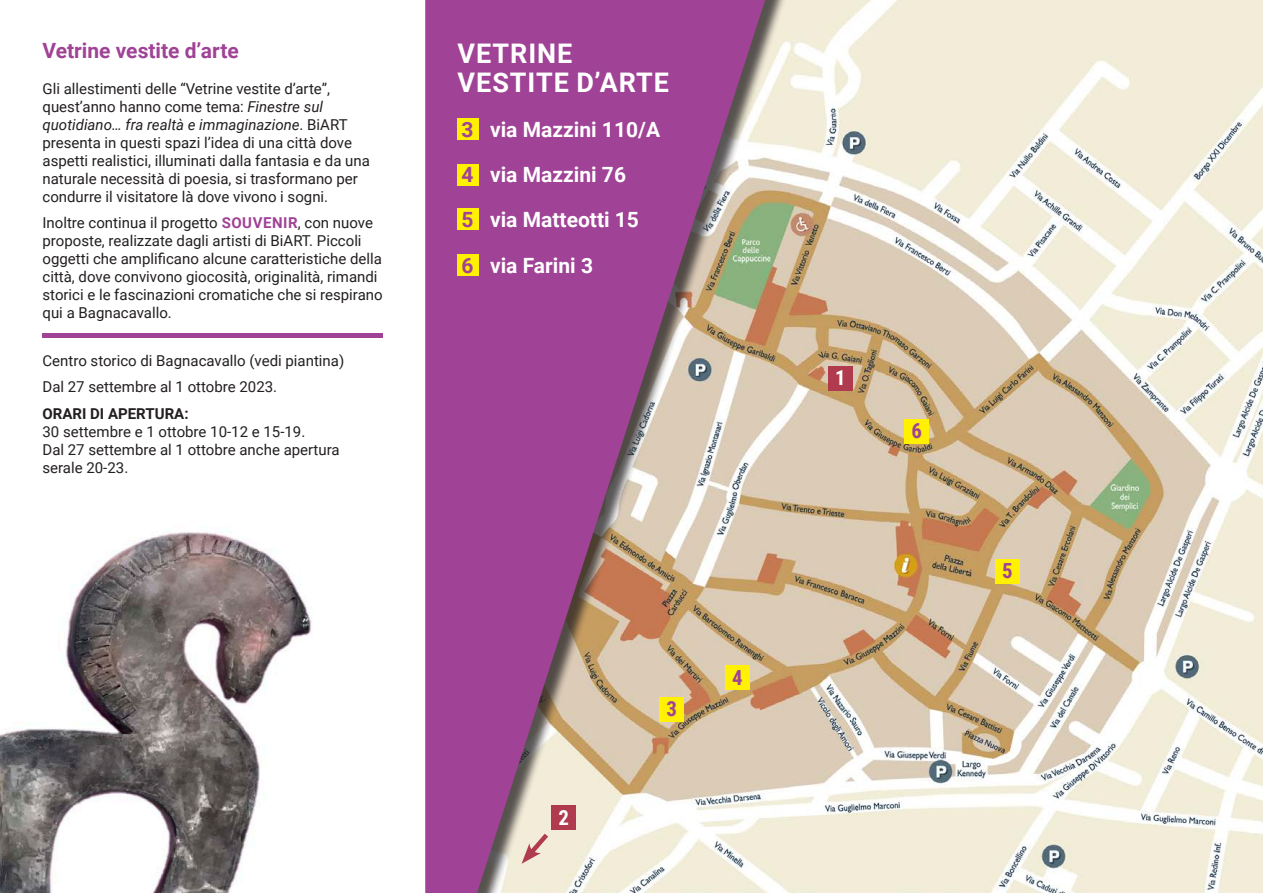
<style>
.page{position:relative;width:1263px;height:893px;background:#fff}
.page>*{position:absolute;margin:0;border:0;box-sizing:border-box;transform-origin:0 0}
.t1{font:700 27px/29.7px "Roboto";letter-spacing:.035em;color:#fff}
.t2{font:700 21px/45px "Roboto";color:#fff}
.t3{font:700 21px "Roboto";color:#a04296}
.t4{font:700 20.85px "Roboto Condensed";color:#a04296}
.t5{font:700 20.85px "Roboto Condensed";color:#fff}
.t6{font:15px/18px "Roboto";color:#231f20}
.t7{font:700 15px "Roboto";color:#231f20}
.s1{font-style:italic}
.s2{font-weight:700;color:#a04296}
.s3{color:#a04296}
</style>
<div class="page">
<img style="left:790px;top:0;width:473px;height:893px">
<div style="left:427px;top:0;width:363px;height:893px;background:#231f20;opacity:.75"></div>
<svg style="left:425px;top:0;width:340px;height:893px;background:#b3779e"></svg>
<div style="left:457px;top:119px;width:21px;height:21px;background:#fff101"></div>
<div style="left:457px;top:165px;width:21px;height:21px;background:#fff101"></div>
<div style="left:457px;top:208px;width:21px;height:22px;background:#fff101"></div>
<div style="left:457px;top:254px;width:21px;height:21px;background:#fff101"></div>
<div style="left:725px;top:665px;width:25px;height:25px;background:#fff101"></div>
<div style="left:659px;top:697px;width:25px;height:24px;background:#fff101"></div>
<div style="left:995px;top:559px;width:25px;height:25px;background:#fff101"></div>
<div style="left:904px;top:419px;width:25px;height:24px;background:#fff101"></div>
<div style="left:551px;top:805px;width:25px;height:25px;background:#b03b4e"></div>
<div style="left:828px;top:366px;width:25px;height:24px;background:#b03b4e"></div>
<svg style="left:522px;top:829px;width:31px;height:35px"></svg>
<img style="left:0;top:532px;width:312px;height:361px">
<hr style="left:43px;top:334px;width:340px;height:4px;background:#a04296">
<h2 class="t3" style="left:43px;top:36px;width:198px">Vetrine vestite d’arte</h2>
<p class="t6" style="left:43px;top:79px;width:329px">Gli allestimenti delle “Vetrine vestite d’arte”, quest’anno hanno come tema: <span class="s1">Finestre sul quotidiano… fra realtà e immaginazione</span>. BiART presenta in questi spazi l’idea di una città dove aspetti realistici, illuminati dalla fantasia e da una naturale necessità di poesia, si trasformano per condurre il visitatore là dove vivono i sogni.</p>
<p class="t6" style="left:43px;top:213px;width:342px">Inoltre continua il progetto <span class="s2">SOUVENIR</span>, con nuove proposte, realizzate dagli artisti di BiART. Piccoli oggetti che amplificano alcune caratteristiche della città, dove convivono giocosità, originalità, rimandi storici e le fascinazioni cromatiche che si respirano qui a Bagnacavallo.</p>
<p class="t6" style="left:43px;top:347px;width:303px;line-height:26.5px">Centro storico di Bagnacavallo (vedi piantina)<br>Dal 27 settembre al 1 ottobre 2023.</p>
<p class="t7" style="left:43px;top:403px;width:148px">ORARI DI APERTURA:</p>
<p class="t6" style="left:43px;top:422px;width:299px">30 settembre e 1 ottobre 10-12 e 15-19.<br>Dal 27 settembre al 1 ottobre anche apertura serale 20-23.</p>
<h1 class="t1" style="left:458px;top:37px;width:213px">VETRINE<br>VESTITE D’ARTE</h1>
<h2 class="t2" style="left:461px;top:107px;width:200px"><span class="s3">3</span> via Mazzini 110/A<br><span class="s3">4</span> via Mazzini 76<br><span class="s3">5</span> via Matteotti 15<br><span class="s3">6</span> via Farini 3</h2>
<h3 class="t5" style="left:558px;top:803px;width:12px">2</h3>
<h3 class="t4" style="left:666px;top:694px;width:12px">3</h3>
<h3 class="t4" style="left:732px;top:663px;width:12px">4</h3>
<h3 class="t5" style="left:835px;top:363px;width:12px">1</h3>
<h3 class="t4" style="left:912px;top:416px;width:12px">6</h3>
<h3 class="t4" style="left:1002px;top:556px;width:12px">5</h3>
</div>
